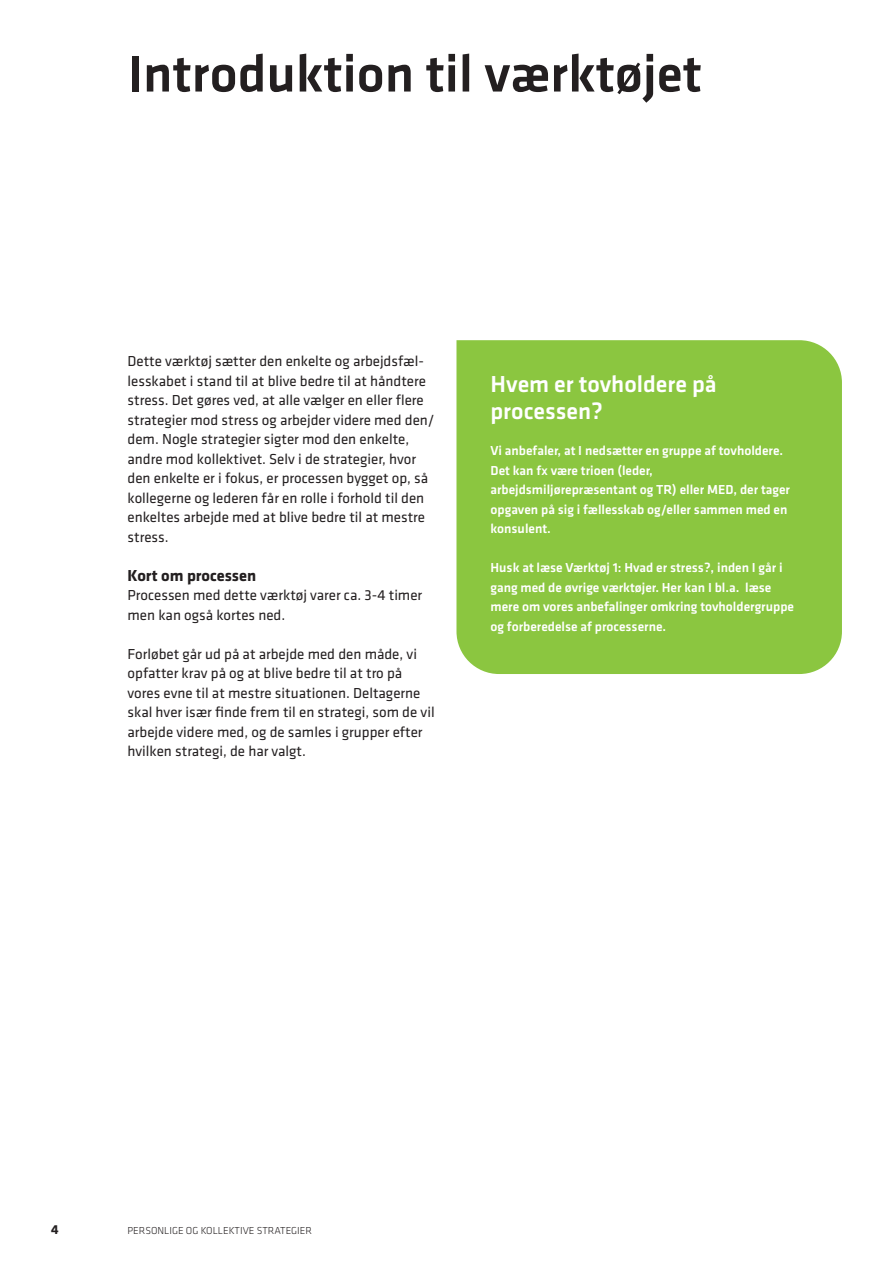
<style>
.page{position:relative;width:893px;height:1263px;background:#fff}
.page>*{position:absolute;margin:0;border:0;box-sizing:border-box;transform-origin:0 0}
.Overskrift_opslag_1__linie{font:500 54px "Klavika";color:#231f20}
.t1{font:500 24px/27px "Klavika";color:#fff}
.mellemrubrik{font:700 16.5px "Klavika";color:#231f20}
.BAR_Brød{font:15px/19.5px "Klavika";color:#231f20}
.t2{font:500 13.5px/19.5px "Klavika";color:#fff}
.t3{font:700 13.5px "Klavika";color:#231f20}
.t4{font:300 10.5px "Klavika";color:#231f20}
</style>
<div class="page">
<div style="left:456px;top:340px;width:386px;height:334px;background:#8bc640"></div>
<p class="Overskrift_opslag_1__linie" style="left:128px;top:37px;width:576px">Introduktion til værktøjet</p>
<p class="BAR_Brød" style="left:128px;top:351px;width:309px">Dette værktøj sætter den enkelte og arbejdsfæl&shy;lesskabet i stand til at blive bedre til at håndtere stress. Det gøres ved, at alle vælger en eller flere strategier mod stress og arbejder videre med den/ dem. Nogle strategier sigter mod den enkelte, andre mod kollektivet. Selv i de strategier, hvor den enkelte er i fokus, er processen bygget op, så kollegerne og lederen får en rolle i forhold til den enkeltes arbejde med at blive bedre til at mestre stress.</p>
<p class="mellemrubrik" style="left:128px;top:563px;width:130px">Kort om processen</p>
<p class="BAR_Brød" style="left:128px;top:585px;width:296px">Processen med dette værktøj varer ca. 3-4 timer men kan også kortes ned.</p>
<p class="BAR_Brød" style="left:128px;top:643px;width:309px">Forløbet går ud på at arbejde med den måde, vi opfatter krav på og at blive bedre til at tro på vores evne til at mestre situationen. Deltagerne skal hver især finde frem til en strategi, som de vil arbejde videre med, og de samles i grupper efter hvilken strategi, de har valgt.</p>
<p class="t1" style="left:490px;top:370px;width:228px">Hvem er tovholdere på processen?</p>
<p class="t2" style="left:490px;top:441px;width:301px">Vi anbefaler, at I nedsætter en gruppe af tovholdere.<br>Det kan fx være trioen (leder, arbejdsmiljørepræsentant og TR) eller MED, der tager opgaven på sig i fællesskab og/eller sammen med en konsulent.</p>
<p class="t2" style="left:490px;top:558px;width:305px">Husk at læse Værktøj 1: Hvad er stress?, inden I går i gang med de øvrige værktøjer. Her kan I bl.a. læse mere om vores anbefalinger omkring tovholdergruppe og forberedelse af processerne.</p>
<p class="t3" style="left:51px;top:1220px;width:9px">4</p>
<p class="t4" style="left:128px;top:1224px;width:186px">PERSONLIGE OG KOLLEKTIVE STRATEGIER</p>
</div>
